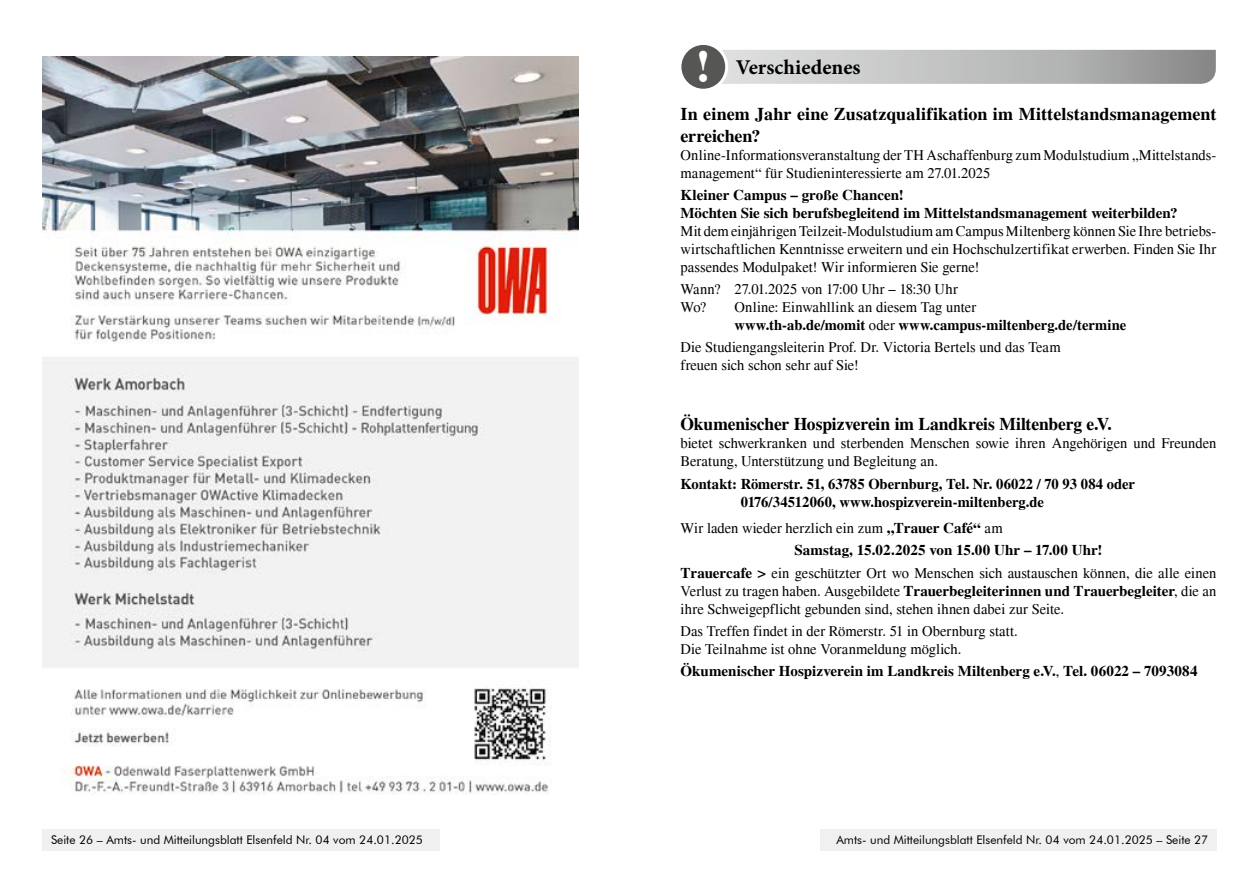
<style>
.page{position:relative;width:1259px;height:893px;background:#fff}
.page>*{position:absolute;margin:0;border:0;box-sizing:border-box;transform-origin:0 0}
.t1{font:700 46.5px "Times";color:#fff}
.t2{font:700 21px "Minion Pro";color:#000}
.t3{font:700 18px/21.6px "Times";letter-spacing:.005em;color:#000}
.t4{font:15px/18px "Times";color:#000}
.t5{font:700 15px/18px "Times";color:#000}
.t6{font:12px "Futura BT";color:#000}
.s1{font-weight:400}
.s2{font-weight:700}
</style>
<div class="page">
<img style="left:43px;top:56px;width:535px;height:739px">
<div style="left:819px;top:829px;width:397px;height:21px;background:#f0f0f0"></div>
<div style="left:43px;top:829px;width:397px;height:21px;background:#f0f0f0"></div>
<svg style="left:681px;top:45px;width:534px;height:44px"></svg>
<h1 class="t1" style="left:695px;top:39px;width:17px">!</h1>
<p class="t3" style="left:680px;top:104px;width:537px">In einem Jahr eine Zusatzqualifikation im Mittelstandsmanagement erreichen?</p>
<p class="t4" style="left:680px;top:146px;width:537px">Online-Informationsveranstaltung der TH Aschaffenburg zum Modulstudium „Mittelstands&shy;management“ für Studieninteressierte am 27.01.2025</p>
<p class="t5" style="left:680px;top:186px;width:498px">Kleiner Campus – große Chancen!<br>Möchten Sie sich berufsbegleitend im Mittelstandsmanagement weiterbilden?</p>
<p class="t4" style="left:680px;top:222px;width:537px;text-align:justify">Mit dem einjährigen Teilzeit-Modulstudium am Campus Miltenberg können Sie Ihre betriebs&shy;wirtschaftlichen Kenntnisse erweitern und ein Hochschulzertifikat erwerben. Finden Sie Ihr passendes Modulpaket! Wir informieren Sie gerne!</p>
<p class="t4" style="left:680px;top:280px;width:279px">Wann? 27.01.2025 von 17:00 Uhr – 18:30 Uhr<br>Wo?</p>
<h2 class="t2" style="left:736px;top:53px;width:126px">Verschiedenes</h2>
<p class="t5" style="left:734px;top:298px;width:393px"><span class="s1">Online: Einwahllink an diesem Tag unter<br></span>www.th-ab.de/momit <span class="s1">oder</span> www.campus-miltenberg.de/termine</p>
<p class="t4" style="left:680px;top:339px;width:382px">Die Studiengangsleiterin Prof. Dr. Victoria Bertels und das Team freuen sich schon sehr auf Sie!</p>
<p class="t3" style="left:680px;top:414px;width:433px">Ökumenischer Hospizverein im Landkreis Miltenberg e.V.</p>
<p class="t4" style="left:680px;top:435px;width:537px">bietet schwerkranken und sterbenden Menschen sowie ihren Angehörigen und Freunden<br>Beratung, Unterstützung und Begleitung an.</p>
<p class="t5" style="left:740px;top:475px;width:396px;text-indent:-60px">Kontakt: Römerstr. 51, 63785 Obernburg, Tel. Nr. 06022 / 70 93 084 oder<br>0176/34512060, www.hospizverein-miltenberg.de</p>
<p class="t4" style="left:680px;top:519px;width:324px">Wir laden wieder herzlich ein zum <span class="s2">„Trauer Café“</span> am</p>
<p class="t5" style="left:794px;top:542px;width:309px">Samstag, 15.02.2025 von 15.00 Uhr – 17.00 Uhr!</p>
<p class="t4" style="left:680px;top:564px;width:537px"><span class="s2">Trauercafe &gt;</span> ein geschützter Ort wo Menschen sich austauschen können, die alle einen</p>
<p class="t4" style="left:680px;top:582px;width:537px">Verlust zu tragen haben. Ausgebildete <span class="s2">Trauerbegleiterinnen und Trauerbegleiter</span>, die an ihre Schweigepflicht gebunden sind, stehen ihnen dabei zur Seite.</p>
<p class="t4" style="left:680px;top:622px;width:339px">Das Treffen findet in der Römerstr. 51 in Obernburg statt.<br>Die Teilnahme ist ohne Voranmeldung möglich.</p>
<p class="t5" style="left:680px;top:662px;width:518px">Ökumenischer Hospizverein im Landkreis Miltenberg e.V.<span class="s1">,</span> Tel. 06022 – 7093084</p>
<p class="t6" style="left:51px;top:833px;width:373px">Seite 26 – Amts- und Mitteilungsblatt Elsenfeld Nr. 04 vom 24.01.2025</p>
<p class="t6" style="left:836px;top:833px;width:373px">Amts- und Mitteilungsblatt Elsenfeld Nr. 04 vom 24.01.2025 – Seite 27</p>
</div>
